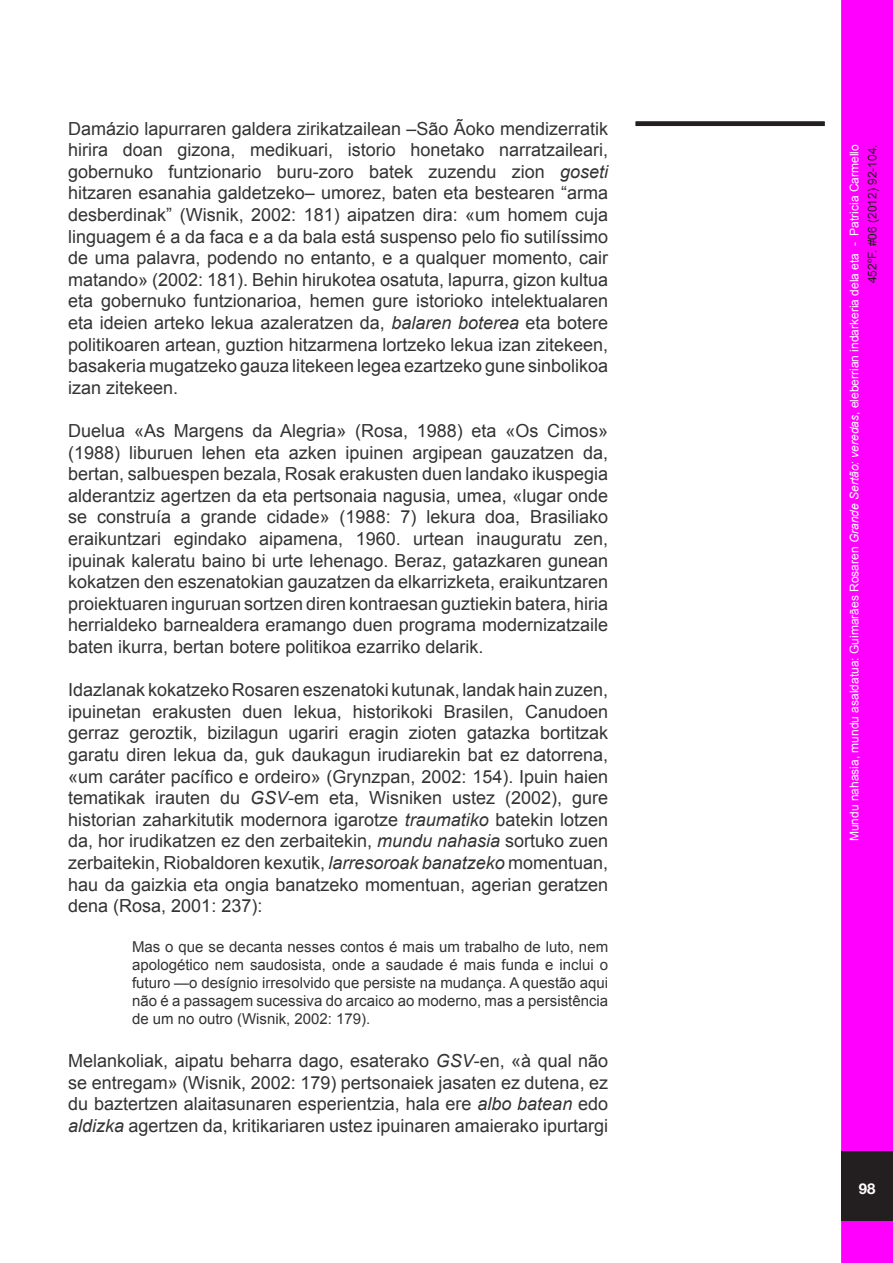
<style>
.page{position:relative;width:893px;height:1263px;background:#fff}
.page>*{position:absolute;margin:0;border:0;box-sizing:border-box;transform-origin:0 0}
.t1{font:18px/21.6px "Arial";color:#333;text-align:justify}
.t2{font:15px/18px "Arial";color:#333;text-align:justify}
.t3{font:700 15px "Helvetica Neue";color:#fff}
.t4{font:12px/18px "Arial";color:#fff;text-align:right}
.s1{font-style:italic}
.s2{color:#231f20}
</style>
<div class="page">
<div style="left:843px;top:2px;width:48px;height:1259px;background:#f0f"></div>
<div style="left:841px;top:0;width:52px;height:1263px;border:3px solid #f0f"></div>
<div style="left:841px;top:1151px;width:52px;height:70px;background:#231f20"></div>
<div style="left:636px;top:121px;width:189px;height:5px;background:#231f20"></div>
<p class="t1" style="left:68px;top:118px;width:541px">Damázio lapurraren galdera zirikatzailean –São Ãoko mendizerratik hirira doan gizona, medikuari, istorio honetako narratzaileari, gobernuko funtzionario buru-zoro batek zuzendu zion <span class="s1">goseti </span>hitzaren esanahia galdetzeko– umorez, baten eta bestearen “arma desberdinak” (Wisnik, 2002: 181) aipatzen dira: «um homem cuja linguagem é a da faca e a da bala está suspenso pelo fio sutilíssimo de uma palavra, podendo no entanto, e a qualquer momento, cair matando» (2002: 181). Behin hirukotea osatuta, lapurra, gizon kultua eta gobernuko funtzionarioa, hemen gure istorioko intelektualaren eta ideien arteko lekua azaleratzen da, <span class="s1">balaren boterea</span> eta botere politikoaren artean, guztion hitzarmena lortzeko lekua izan zitekeen, basakeria mugatzeko gauza litekeen legea ezartzeko gune sinbolikoa izan zitekeen.</p>
<p class="t1" style="left:68px;top:420px;width:541px">Duelua «As Margens da Alegria» (Rosa, 1988) eta «Os Cimos» (1988) liburuen lehen eta azken ipuinen argipean gauzatzen da, bertan, salbuespen bezala, Rosak erakusten duen landako ikuspegia alderantziz agertzen da eta pertsonaia nagusia, umea, «lugar onde se construía a grande cidade» (1988: 7) lekura doa, Brasiliako eraikuntzari egindako aipamena, 1960. urtean inauguratu zen, ipuinak kaleratu baino bi urte lehenago. Beraz, gatazkaren gunean kokatzen den eszenatokian gauzatzen da elkarrizketa, eraikuntzaren proiektuaren inguruan sortzen diren kontraesan guztiekin batera, hiria herrialdeko barnealdera eramango duen programa modernizatzaile baten ikurra, bertan botere politikoa ezarriko delarik.</p>
<p class="t1" style="left:68px;top:679px;width:541px">Idazlanak kokatzeko Rosaren eszenatoki kutunak, landak hain zuzen, ipuinetan erakusten duen lekua, historikoki Brasilen, Canudoen gerraz geroztik, bizilagun ugariri eragin zioten gatazka bortitzak garatu diren lekua da, guk daukagun irudiarekin bat ez datorrena, «um caráter pacífico e ordeiro» (Grynzpan, 2002: 154). Ipuin haien tematikak irauten du <span class="s1">GSV</span>-em eta, Wisniken ustez (2002), gure historian zaharkitutik modernora igarotze <span class="s1">traumatiko</span> batekin lotzen da, hor irudikatzen ez den zerbaitekin, <span class="s1">mundu nahasia</span> sortuko zuen zerbaitekin, Riobaldoren kexutik, <span class="s1">larresoroak banatzeko</span> momentuan, hau da gaizkia eta ongia banatzeko momentuan, agerian geratzen dena (Rosa, 2001: 237):</p>
<p class="t2" style="left:132px;top:938px;width:478px">Mas o que se decanta nesses contos é mais um trabalho de luto, nem apologético nem saudosista, onde a saudade é mais funda e inclui o futuro —o desígnio irresolvido que persiste na mudança. A questão aqui não é a passagem sucessiva do arcaico ao moderno, mas a persistência de um no outro (Wisnik, 2002: 179).</p>
<p class="t1" style="left:68px;top:1050px;width:541px">Melankoliak, aipatu beharra dago, esaterako <span class="s1">GSV</span>-en, «à qual não se entregam» (Wisnik, 2002: 179) pertsonaiek jasaten ez dutena, ez du baztertzen alaitasunaren esperientzia, hala ere <span class="s1">albo batean</span> edo <span class="s1">aldizka</span> agertzen da, kritikariaren ustez ipuinaren amaierako ipurtargi</p>
<p class="t4" style="left:845px;top:841px;width:699px;rotate:-90deg">Mundu nahasia, mundu asaldatua: Guimarães Rosaren <span class="s1">Grande Sertão: veredas</span>, eleberrian indarkeria dela eta - Patricia Carmello<br><span class="s2">452ºF. #06 (2012) 92-104.</span></p>
<p class="t3" style="left:859px;top:1179px;width:18px">98</p>
</div>
